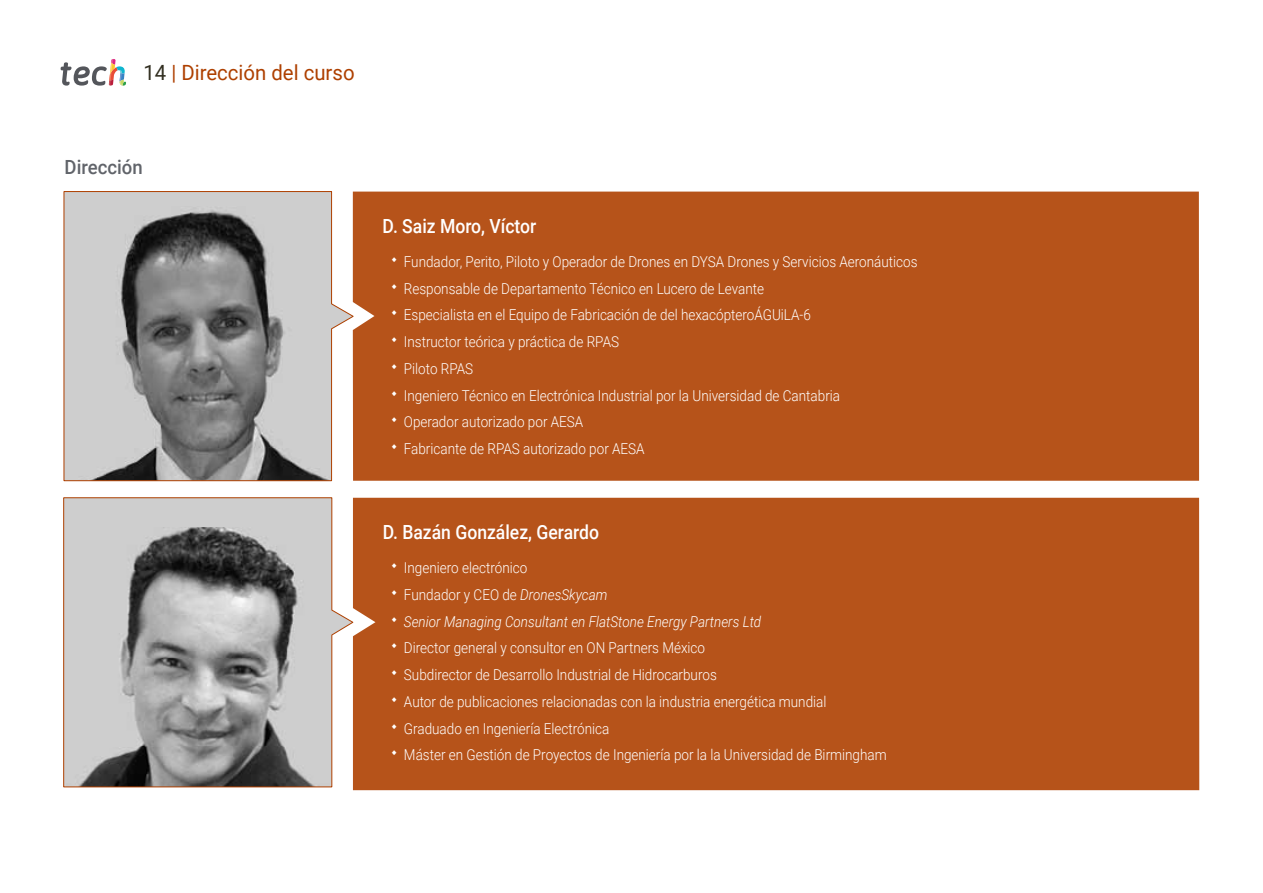
<style>
.page{position:relative;width:1263px;height:893px;background:#fff}
.page>*{position:absolute;margin:0;border:0;box-sizing:border-box;transform-origin:0 0}
.t1{font:21px "Roboto";color:#ae4000}
.t2{font:500 19.5px "Roboto";color:#fff;scale:.9 1}
.t3{font:500 19.5px "Roboto";color:#61646a;scale:.95 1}
.t4{font:300 15px/26.7px "Roboto";color:#fff;scale:.9 1}
.t5{font:italic 300 15px/26.7px "Roboto";color:#fff;scale:.9 1}
.s1{color:#312e20}
.s2{font-style:normal}
</style>
<div class="page">
<svg style="left:61px;top:59px;width:65px;height:27px"></svg>
<div style="left:353px;top:498px;width:846px;height:292px;background:#b6531a"></div>
<svg style="left:63px;top:497px;width:291px;height:290px;background:#aaa8a8"></svg>
<div style="left:354px;top:192px;width:845px;height:289px;background:#b6531a"></div>
<svg style="left:64px;top:191px;width:290px;height:290px;background:#a5a4a3"></svg>
<svg style="left:392px;top:563px;width:5px;height:5px"></svg>
<svg style="left:392px;top:590px;width:5px;height:5px"></svg>
<svg style="left:392px;top:617px;width:5px;height:5px"></svg>
<svg style="left:392px;top:643px;width:5px;height:5px"></svg>
<svg style="left:392px;top:670px;width:5px;height:5px"></svg>
<svg style="left:392px;top:697px;width:5px;height:5px"></svg>
<svg style="left:392px;top:724px;width:5px;height:5px"></svg>
<svg style="left:392px;top:750px;width:5px;height:5px"></svg>
<svg style="left:392px;top:257px;width:4px;height:5px"></svg>
<svg style="left:392px;top:284px;width:4px;height:5px"></svg>
<svg style="left:392px;top:311px;width:4px;height:5px"></svg>
<svg style="left:392px;top:337px;width:4px;height:5px"></svg>
<svg style="left:392px;top:364px;width:4px;height:5px"></svg>
<svg style="left:392px;top:391px;width:4px;height:5px"></svg>
<svg style="left:392px;top:418px;width:4px;height:5px"></svg>
<svg style="left:392px;top:444px;width:4px;height:5px"></svg>
<h1 class="t1" style="left:144px;top:57px;width:213px"><span class="s1">14</span> | Dirección del curso</h1>
<h2 class="t3" style="left:65px;top:154px;width:84px">Dirección</h2>
<h2 class="t2" style="left:383px;top:212px;width:172px">D. Saiz Moro, Víctor</h2>
<p class="t4" style="left:404px;top:248px;width:572px">Fundador, Perito, Piloto y Operador de Drones en DYSA Drones y Servicios Aeronáuticos Responsable de Departamento Técnico en Lucero de Levante<br>Especialista en el Equipo de Fabricación de del hexacópteroÁGUiLA-6<br>Instructor teórica y práctica de RPAS<br>Piloto RPAS<br>Ingeniero Técnico en Electrónica Industrial por la Universidad de Cantabria<br>Operador autorizado por AESA<br>Fabricante de RPAS autorizado por AESA</p>
<h2 class="t2" style="left:383px;top:519px;width:242px">D. Bazán González, Gerardo</h2>
<p class="t5" style="left:404px;top:554px;width:398px"><span class="s2">Ingeniero electrónico<br>Fundador y CEO de</span> DronesSkycam<br>Senior Managing Consultant en FlatStone Energy Partners Ltd</p>
<p class="t4" style="left:404px;top:634px;width:538px">Director general y consultor en ON Partners México<br>Subdirector de Desarrollo Industrial de Hidrocarburos<br>Autor de publicaciones relacionadas con la industria energética mundial Graduado en Ingeniería Electrónica<br>Máster en Gestión de Proyectos de Ingeniería por la la Universidad de Birmingham</p>
</div>
